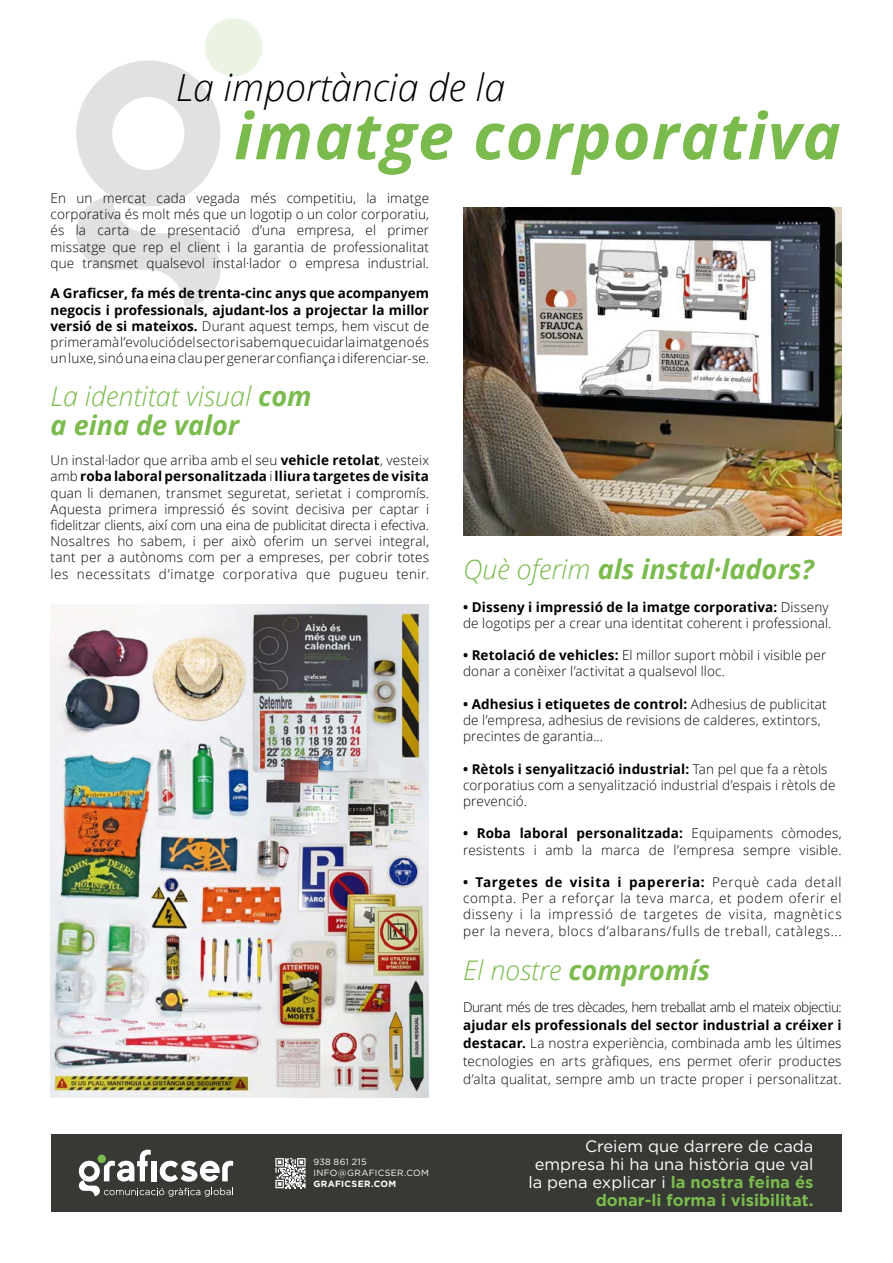
<style>
.page{position:relative;width:893px;height:1263px;background:#fff}
.page>*{position:absolute;margin:0;border:0;box-sizing:border-box;transform-origin:0 0}
.t1{font:italic 700 64.5px "Open Sans";letter-spacing:.02em;color:#7bbb4d}
.t2{font:italic 300 37.5px "Open Sans";color:#020203}
.t3{font:italic 700 27px "Open Sans";color:#7bbb4d}
.t4{font:italic 300 27px/28.5px "Open Sans";color:#7bbb4d}
.t5{font:16.5px/18px "Gotham HTF";color:#fff;text-align:right}
.t6{font:700 16.5px "Gotham";color:#7bbb4d}
.t7{font:300 13.5px/16.2px "Open Sans";letter-spacing:.01em;color:#000}
.t8{font:300 13.5px "Open Sans";letter-spacing:-.04em;color:#000}
.t9{font:9px/10.8px "Gotham";letter-spacing:.035em;color:#fff}
.t10{font:700 9px "Gotham HTF";letter-spacing:.035em;color:#fff}
.s1{font-weight:700;color:#020203}
.s2{font-weight:700}
.s3{font-weight:300}
.s4{font-family:"Gotham";font-weight:700;color:#7bbb4d}
</style>
<div class="page">
<svg style="left:76px;top:60px;width:145px;height:246px"></svg>
<div style="left:205px;top:18px;width:57px;height:59px;background:#ebf4e4;border-radius:50%"></div>
<div style="left:51px;top:1134px;width:791px;height:78px;background:#373935"></div>
<svg style="left:79px;top:1149px;width:154px;height:48px"></svg>
<svg style="left:275px;top:1158px;width:31px;height:30px"></svg>
<img style="left:463px;top:207px;width:379px;height:328px">
<img style="left:51px;top:604px;width:378px;height:494px">
<h2 class="t2" style="left:176px;top:61px;width:331px">La importància de la</h2>
<h1 class="t1" style="left:234px;top:90px;width:608px">imatge corporativa</h1>
<p class="t7" style="left:51px;top:190px;width:380px;text-align:justify">En un mercat cada vegada més competitiu, la imatge corporativa és molt més que un logotip o un color corporatiu, és la carta de presentació d’una empresa, el primer missatge que rep el client i la garantia de professionalitat que transmet qualsevol instal·lador o empresa industrial.</p>
<p class="t7" style="left:51px;top:285px;width:380px;text-align:justify"><span class="s1">A Graficser, fa més de trenta-cinc anys que acompanyem negocis i professionals, ajudant-los a projectar la millor versió de si mateixos.</span> Durant aquest temps, hem viscut de primera mà l’evolució del sector i sabem que cuidar la imatge no és un luxe, sinó una eina clau per generar confiança i diferenciar-se.</p>
<h3 class="t4" style="left:51px;top:381px;width:262px">La identitat visual <span class="s2">com a eina de valor</span></h3>
<p class="t7" style="left:51px;top:452px;width:380px;text-align:justify">Un instal·lador que arriba amb el seu <span class="s2">vehicle retolat</span>, vesteix amb <span class="s2">roba laboral personalitzada</span> i <span class="s2">lliura targetes de visita </span>quan li demanen, transmet seguretat, serietat i compromís.<br>Aquesta primera impressió és sovint decisiva per captar i fidelitzar clients, així com una eina de publicitat directa i efectiva.<br>Nosaltres ho sabem, i per això oferim un servei integral, tant per a autònoms com per a empreses, per cobrir totes les necessitats d’imatge corporativa que pugueu tenir.</p>
<p class="t9" style="left:313px;top:1156px;width:117px">938 861 215<br>INFO@GRAFICSER.COM</p>
<p class="t10" style="left:313px;top:1178px;width:84px">GRAFICSER.COM</p>
<h3 class="t3" style="left:463px;top:550px;width:352px"><span class="s3">Què oferim</span> als instal·ladors?</h3>
<p class="t7" style="left:463px;top:598px;width:370px"><span class="s2">• Disseny i impressió de la imatge corporativa:</span> Disseny de logotips per a crear una identitat coherent i professional.</p>
<p class="t7" style="left:463px;top:647px;width:365px"><span class="s2">• Retolació de vehicles:</span> El millor suport mòbil i visible per donar a conèixer l’activitat a qualsevol lloc.</p>
<p class="t7" style="left:463px;top:695px;width:365px"><span class="s2">• Adhesius i etiquetes de control:</span> Adhesius de publicitat de l’empresa, adhesius de revisions de calderes, extintors, precintes de garantia...</p>
<p class="t7" style="left:463px;top:760px;width:374px"><span class="s2">• Rètols i senyalització industrial:</span> Tan pel que fa a rètols corporatius com a senyalització industrial d’espais i rètols de prevenció.</p>
<p class="t7" style="left:463px;top:825px;width:380px"><span class="s2">• Roba laboral personalitzada:</span> Equipaments còmodes, resistents i amb la marca de l’empresa sempre visible.</p>
<p class="t7" style="left:463px;top:874px;width:380px;text-align:justify"><span class="s2">• Targetes de visita i papereria:</span> Perquè cada detall compta. Per a reforçar la teva marca, et podem oferir el disseny i la impressió de targetes de visita, magnètics per la nevera, blocs d’albarans/fulls de treball, catàlegs...</p>
<h3 class="t3" style="left:463px;top:951px;width:249px"><span class="s3">El nostre</span> compromís</h3>
<p class="t8" style="left:463px;top:998px;width:380px">Durant més de tres dècades, hem treballat amb el mateix objectiu:</p>
<p class="t7" style="left:463px;top:1016px;width:380px;line-height:18px;text-align:justify"><span class="s2">ajudar els professionals del sector industrial a créixer i destacar.</span> La nostra experiència, combinada amb les últimes tecnologies en arts gràfiques, ens permet oferir productes d’alta qualitat, sempre amb un tracte proper i personalitzat.</p>
<p class="t5" style="left:528px;top:1137px;width:286px">Creiem que darrere de cada empresa hi ha una història que val la pena explicar i <span class="s4">la nostra feina és</span></p>
<p class="t6" style="left:596px;top:1191px;width:219px">donar-li forma i visibilitat.</p>
</div>
